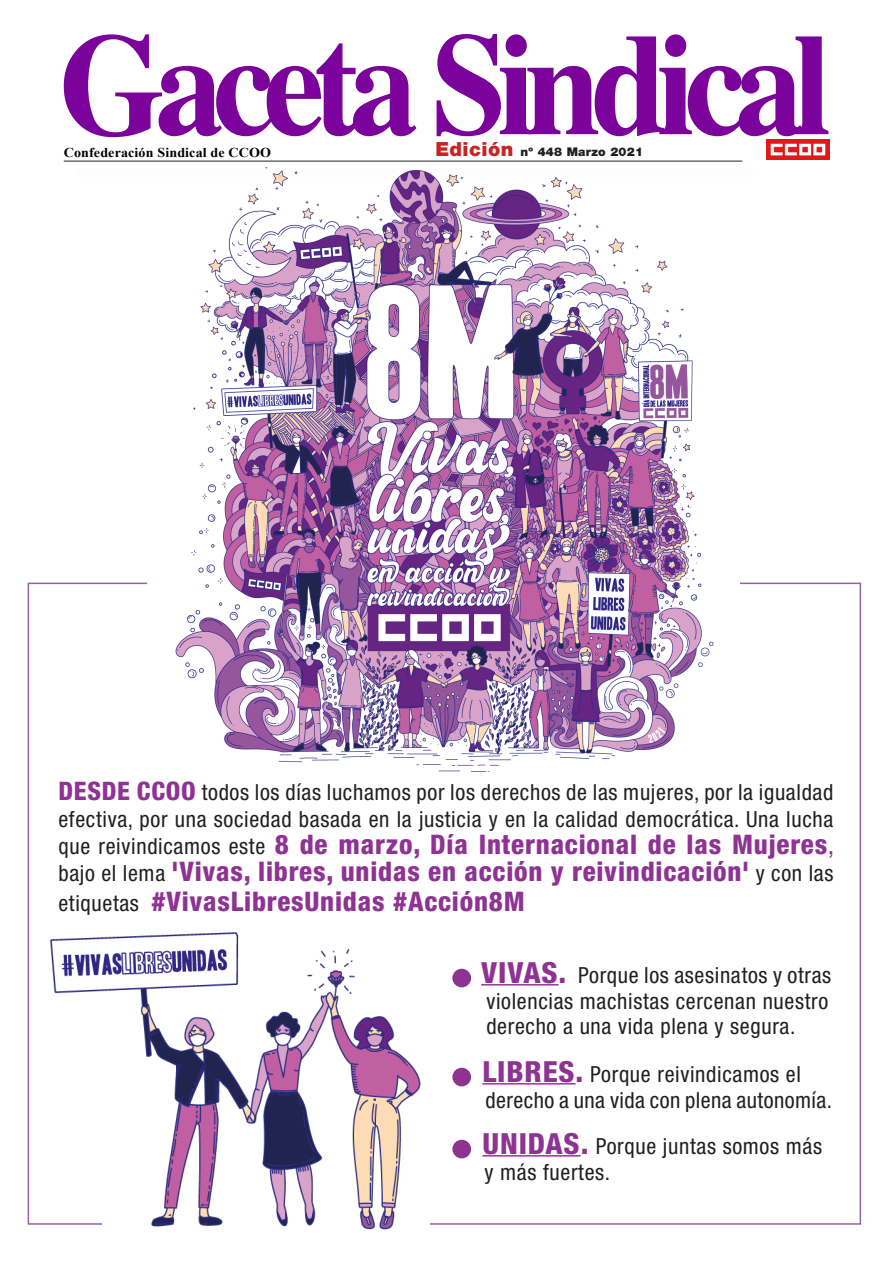
<style>
.page{position:relative;width:893px;height:1263px;background:#fff}
.page>*{position:absolute;margin:0;border:0;box-sizing:border-box;transform-origin:0 0}
.Entradillas{font:800 condensed 27px/27px "Helvetica Neue";letter-spacing:.03em;color:#8e3393}
.Entradillas-2{font:condensed 22.2px/27px "Helvetica Neue";letter-spacing:.03em;color:#231f20}
.Entradillas-3{font:700 13.5px "Times New Roman";letter-spacing:.01em;color:#000;scale:1.04 1}
.t1{font:900 12px "Helvetica Neue";letter-spacing:.02em;color:#231f20}
.s1{font-size:19.5px;color:#c82426}
.s2{font-weight:800;font-size:25.5px;color:#8e3393}
.s3{font-weight:400;font-size:22.2px;color:#231f20}
.s4{font-weight:400}
.s5{font-size:52.5px;color:#8e3393}
.s6{font-weight:800;font-size:29.1px;color:#8e3393}
</style>
<div class="page">
<img style="left:175px;top:180px;width:539px;height:592px">
<hr style="left:64px;top:161px;width:678px;height:1px;background:#231f20">
<img style="left:767px;top:139px;width:62px;height:21px">
<svg style="left:64px;top:34px;width:764px;height:103px"></svg>
<hr style="left:481px;top:984px;width:77px;height:1px;background:#8e3393">
<hr style="left:482px;top:1083px;width:94px;height:1px;background:#8e3393">
<hr style="left:482px;top:1155px;width:99px;height:1px;background:#8e3393">
<img style="left:41px;top:932px;width:380px;height:298px">
<p class="Entradillas-3" style="left:64px;top:143px;width:201px">Confederación Sindical de CCOO</p>
<p class="t1" style="left:435px;top:145px;width:209px"><span class="s1">Edición</span> nº 448 Marzo 2021</p>
<p class="Entradillas-2" style="left:58px;top:778px;width:776px"><span class="s2">DESDE CCOO</span> todos los días luchamos por los derechos de las mujeres, por la igualdad efectiva, por una sociedad basada en la justicia y en la calidad democrática. Una lucha</p>
<p class="Entradillas" style="left:58px;top:830px;width:777px"><span class="s3">que reivindicamos este</span> 8 de marzo, Día Internacional de las Mujeres<span class="s4">, </span><span class="s3">bajo el lema</span> 'Vivas, libres, unidas en acción y reivindicación' <span class="s3">y con las</span></p>
<p class="Entradillas" style="left:58px;top:887px;width:468px"><span class="s3">etiquetas</span> #VivasLibresUnidas #Acción8M</p>
<p class="Entradillas-2" style="left:449px;top:962px;width:384px"><span class="s5">•</span> <span class="s6">VIVAS.</span> Porque los asesinatos y otras</p>
<p class="Entradillas-2" style="left:486px;top:987px;width:343px">violencias machistas cercenan nuestro</p>
<p class="Entradillas-2" style="left:486px;top:1013px;width:311px">derecho a una vida plena y segura.</p>
<p class="Entradillas-2" style="left:449px;top:1061px;width:354px"><span class="s5">•</span> <span class="s6">LIBRES.</span> Porque reivindicamos el</p>
<p class="Entradillas-2" style="left:485px;top:1086px;width:348px">derecho a una vida con plena autonomía.</p>
<p class="Entradillas-2" style="left:449px;top:1133px;width:375px"><span class="s5">•</span> <span class="s6">UNIDAS.</span> Porque juntas somos más</p>
<p class="Entradillas-2" style="left:485px;top:1158px;width:127px">y más fuertes.</p>
</div>
